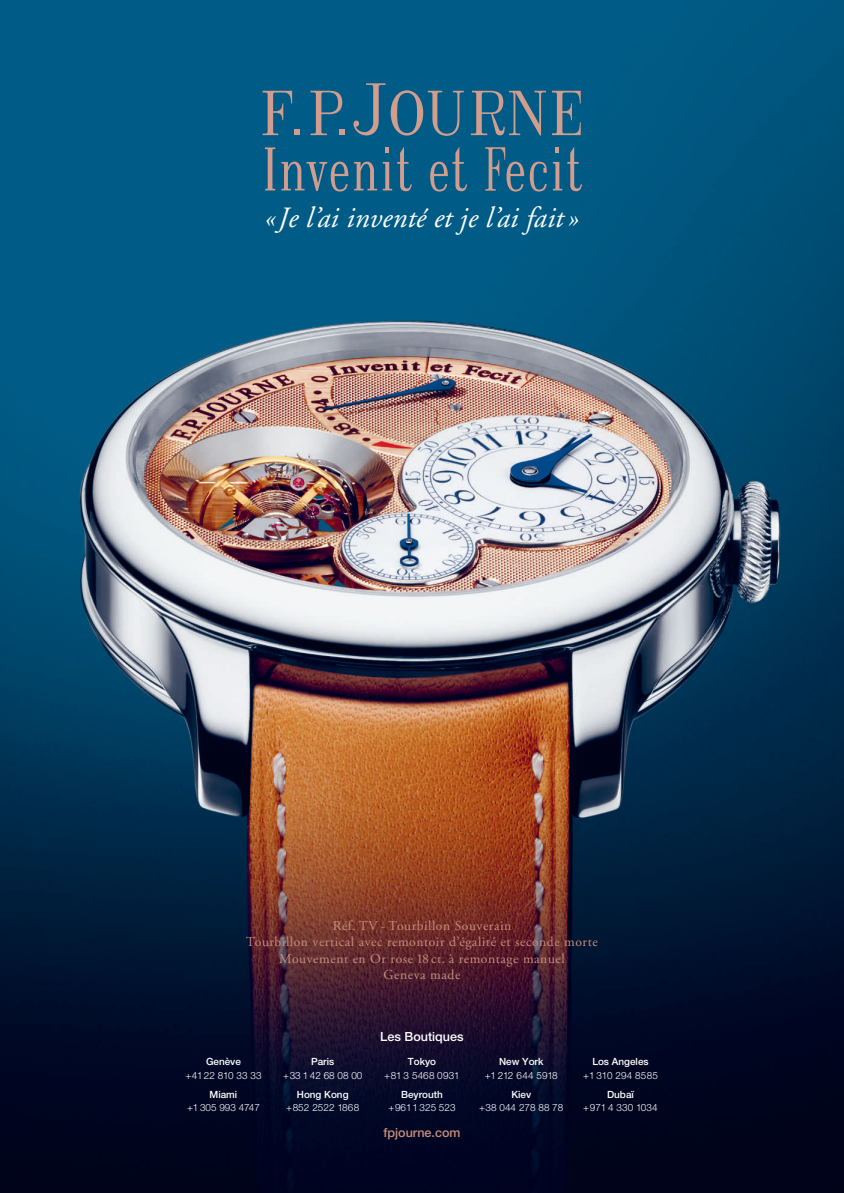
<style>
.page{position:relative;width:844px;height:1193px;background:#fff}
.page>*{position:absolute;margin:0;border:0;box-sizing:border-box;transform-origin:0 0}
.t1{font:italic 29.3px "Adobe Garamond";letter-spacing:.005em;color:#fff}
.t2{font:13.6px/16.5px "Adobe Garamond Pro";letter-spacing:.04em;color:#c78d7c;text-align:center}
.t3{font:500 12.6px "Helvetica Neue";color:#fff}
.t4{font:500 12.6px "Helvetica Neue";color:#c78d7c}
.t5{font:300 9.9px "Helvetica Neue";color:#fff}
.t6{font:500 9.9px "Helvetica Neue";color:#fff}
.t7{font:300 9.9px "Helvetica Neue";letter-spacing:.02em;color:#fff}
.t8{font:300 9.9px "Helvetica Neue";letter-spacing:-.02em;color:#fff}
</style>
<div class="page">
<img style="left:0;top:0;width:844px;height:1192px">
<svg style="left:430px;top:147px;width:37px;height:44px;background:#326b87"></svg>
<svg style="left:485px;top:147px;width:39px;height:44px;background:#376d87"></svg>
<svg style="left:530px;top:161px;width:17px;height:30px"></svg>
<svg style="left:265px;top:147px;width:10px;height:43px"></svg>
<svg style="left:281px;top:162px;width:67px;height:29px;background:#457188"></svg>
<svg style="left:383px;top:147px;width:29px;height:44px"></svg>
<svg style="left:354px;top:162px;width:23px;height:28px"></svg>
<svg style="left:553px;top:147px;width:29px;height:44px"></svg>
<svg style="left:353px;top:83px;width:111px;height:53px;background:#2b6987"></svg>
<svg style="left:552px;top:91px;width:28px;height:44px"></svg>
<svg style="left:471px;top:91px;width:75px;height:44px;background:#396d88"></svg>
<svg style="left:263px;top:91px;width:37px;height:44px;background:#346c87"></svg>
<svg style="left:310px;top:91px;width:34px;height:44px"></svg>
<h1 class="t1" style="left:265px;top:202px;width:316px">«Je l’ai inventé et je l’ai fait »</h1>
<p class="t2" style="left:246px;top:917px;width:353px">Réf. TV - Tourbillon Souverain<br>Tourbillon vertical avec remontoir d’égalité et seconde morte Mouvement en Or rose 18 ct. à remontage manuel<br>Geneva made</p>
<p class="t3" style="left:380px;top:1029px;width:85px">Les Boutiques</p>
<p class="t6" style="left:206px;top:1055px;width:36px">Genève</p>
<p class="t6" style="left:311px;top:1055px;width:25px">Paris</p>
<p class="t6" style="left:408px;top:1055px;width:30px">Tokyo</p>
<p class="t6" style="left:499px;top:1055px;width:46px">New York</p>
<p class="t6" style="left:592px;top:1055px;width:58px">Los Angeles</p>
<p class="t5" style="left:185px;top:1069px;width:78px">+4122 810 33 33</p>
<p class="t5" style="left:283px;top:1069px;width:81px">+33 1 42 68 08 00</p>
<p class="t7" style="left:384px;top:1069px;width:77px">+81 3 5468 0931</p>
<p class="t8" style="left:484px;top:1069px;width:75px">+1 212 644 5918</p>
<p class="t7" style="left:583px;top:1069px;width:76px">+1 310 294 8585</p>
<p class="t6" style="left:209px;top:1087px;width:29px">Miami</p>
<p class="t6" style="left:297px;top:1087px;width:53px">Hong Kong</p>
<p class="t6" style="left:401px;top:1087px;width:43px">Beyrouth</p>
<p class="t6" style="left:511px;top:1087px;width:21px">Kiev</p>
<p class="t6" style="left:607px;top:1087px;width:28px">Dubaï</p>
<p class="t5" style="left:187px;top:1101px;width:74px">+1 305 993 4747</p>
<p class="t5" style="left:286px;top:1101px;width:75px">+852 2522 1868</p>
<p class="t5" style="left:388px;top:1101px;width:68px">+9611 325 523</p>
<p class="t5" style="left:479px;top:1101px;width:85px">+38 044 278 88 78</p>
<p class="t7" style="left:583px;top:1101px;width:76px">+971 4 330 1034</p>
<p class="t4" style="left:383px;top:1124px;width:78px">fpjourne.com</p>
</div>
